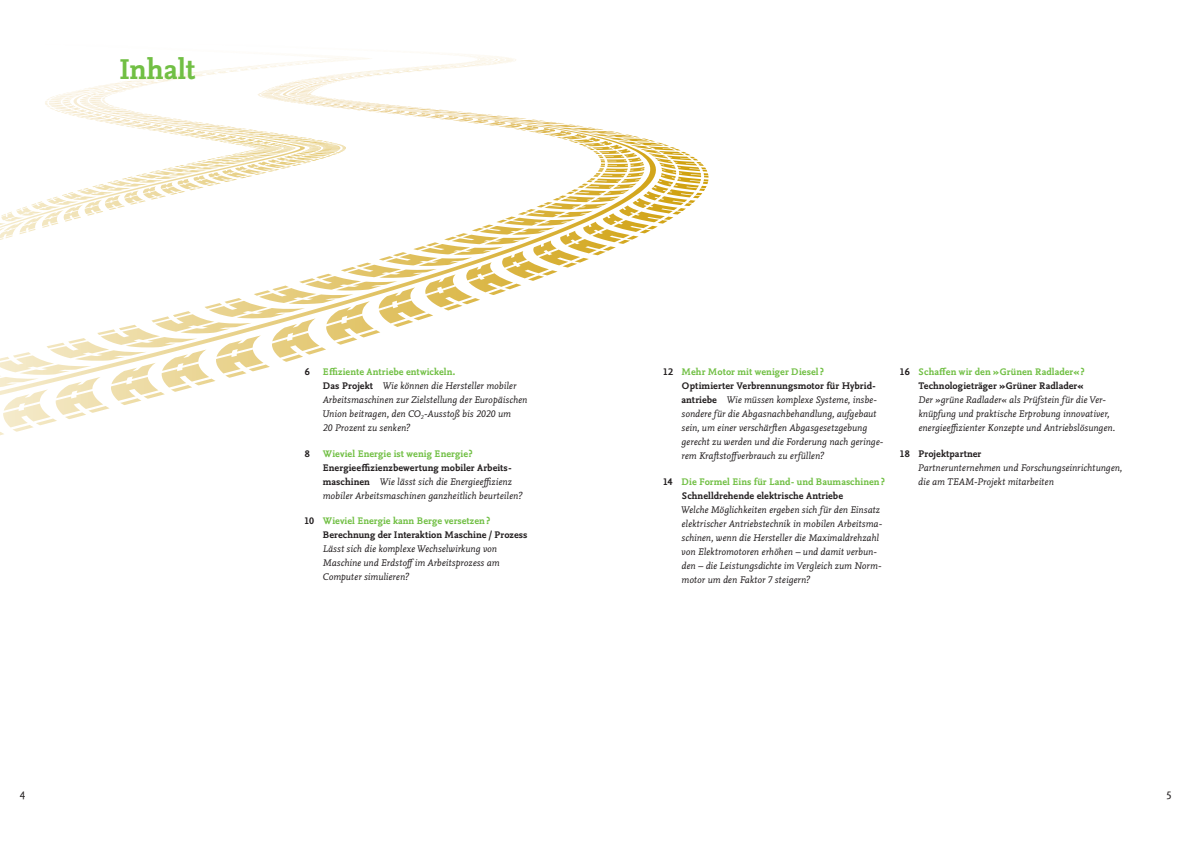
<style>
.page{position:relative;width:1191px;height:842px;background:#fff}
.page>*{position:absolute;margin:0;border:0;box-sizing:border-box;transform-origin:0 0}
.t1{font:700 30px "Nexus Mix OT";color:#71bf44}
.t2{font:12px "Nexus Mix OT";color:#231f20}
.t3{font:italic 10px/14px "Nexus Mix OT";letter-spacing:.005em;color:#231f20}
.t4{font:700 10px/14px "Nexus Mix OT";letter-spacing:.01em;color:#231f20}
.t5{font:700 10px/14px "Nexus Mix OT";letter-spacing:.01em;color:#71bf44}
.s1{font-weight:700;font-style:normal;color:#71bf44}
.s2{font-weight:700;font-style:normal}
.s3{color:#71bf44}
.s4{color:#231f20}
</style>
<div class="page">
<svg style="left:0;top:53px;width:708px;height:383px"></svg>
<h1 class="t1" style="left:119px;top:52px;width:78px">Inhalt</h1>
<p class="t4" style="left:305px;top:365px;width:6px">6</p>
<p class="t3" style="left:323px;top:365px;width:206px"><span class="s1">Effiziente Antriebe entwickeln.<br></span><span class="s2">Das Projekt</span> Wie können die Hersteller mobiler Arbeitsmaschinen zur Zielstellung der Europäischen Union beitragen, den CO<sub>2</sub>-Ausstoß bis 2020 um<br>20 Prozent zu senken?</p>
<p class="t4" style="left:305px;top:447px;width:6px">8</p>
<p class="t5" style="left:323px;top:447px;width:151px">Wieviel Energie ist wenig Energie?</p>
<p class="t3" style="left:323px;top:461px;width:201px"><span class="s2">Energieeffizienzbewertung mobiler Arbeits&shy;maschinen</span> Wie lässt sich die Energieeffizienz mobiler Arbeitsmaschinen ganzheitlich beurteilen?</p>
<p class="t4" style="left:323px;top:514px;width:206px;text-indent:-18px">10 <span class="s3">Wieviel Energie kann Berge versetzen?<br></span>Berechnung der Interaktion Maschine / Prozess</p>
<p class="t3" style="left:323px;top:542px;width:178px">Lässt sich die komplexe Wechselwirkung von<br>Maschine und Erdstoffim Arbeitsprozess am<br>Computer simulieren?</p>
<p class="t3" style="left:681px;top:365px;width:203px;text-indent:-18px"><span class="s2">12</span> <span class="s1">Mehr Motor mit weniger Diesel ?<br></span><span class="s2">Optimierter Verbrennungsmotor für Hybrid&shy;antriebe</span> Wie müssen komplexe Systeme, insbe&shy;sondere für die Abgasnachbehandlung, aufgebaut sein, um einer verschärften Abgasgesetzgebung gerecht zu werden und die Forderung nach geringe&shy;rem Kraftstoffverbrauch zu erfüllen?</p>
<p class="t5" style="left:681px;top:475px;width:205px;text-indent:-18px"><span class="s4">14</span> Die Formel Eins für Land- und Baumaschinen?<br><span class="s4">Schnelldrehende elektrische Antriebe</span></p>
<p class="t3" style="left:681px;top:503px;width:202px">Welche Möglichkeiten ergeben sich für den Einsatz elektrischer Antriebstechnik in mobilen Arbeitsma&shy;schinen, wenn die Hersteller die Maximaldrehzahl von Elektromotoren erhöhen – und damit verbun&shy;den – die Leistungsdichte im Vergleich zum Norm&shy;motor um den Faktor 7 steigern?</p>
<p class="t4" style="left:900px;top:365px;width:186px;text-align:right">16 <span class="s3">Schaffen wir den »Grünen Radlader«?<br></span>Technologieträger »Grüner Radlader«</p>
<p class="t3" style="left:918px;top:393px;width:198px">Der »grüne Radlader« als Prüfstein für die Ver&shy;knüpfung und praktische Erprobung innovativer, energieeffizienter Konzepte und Antriebslösungen.</p>
<p class="t4" style="left:900px;top:447px;width:83px">18 Projektpartner</p>
<p class="t3" style="left:918px;top:461px;width:205px">Partnerunternehmen und Forschungseinrichtungen, die am TEAM-Projekt mitarbeiten</p>
<p class="t2" style="left:20px;top:786px;width:7px">4</p>
<p class="t2" style="left:1166px;top:786px;width:6px">5</p>
</div>
